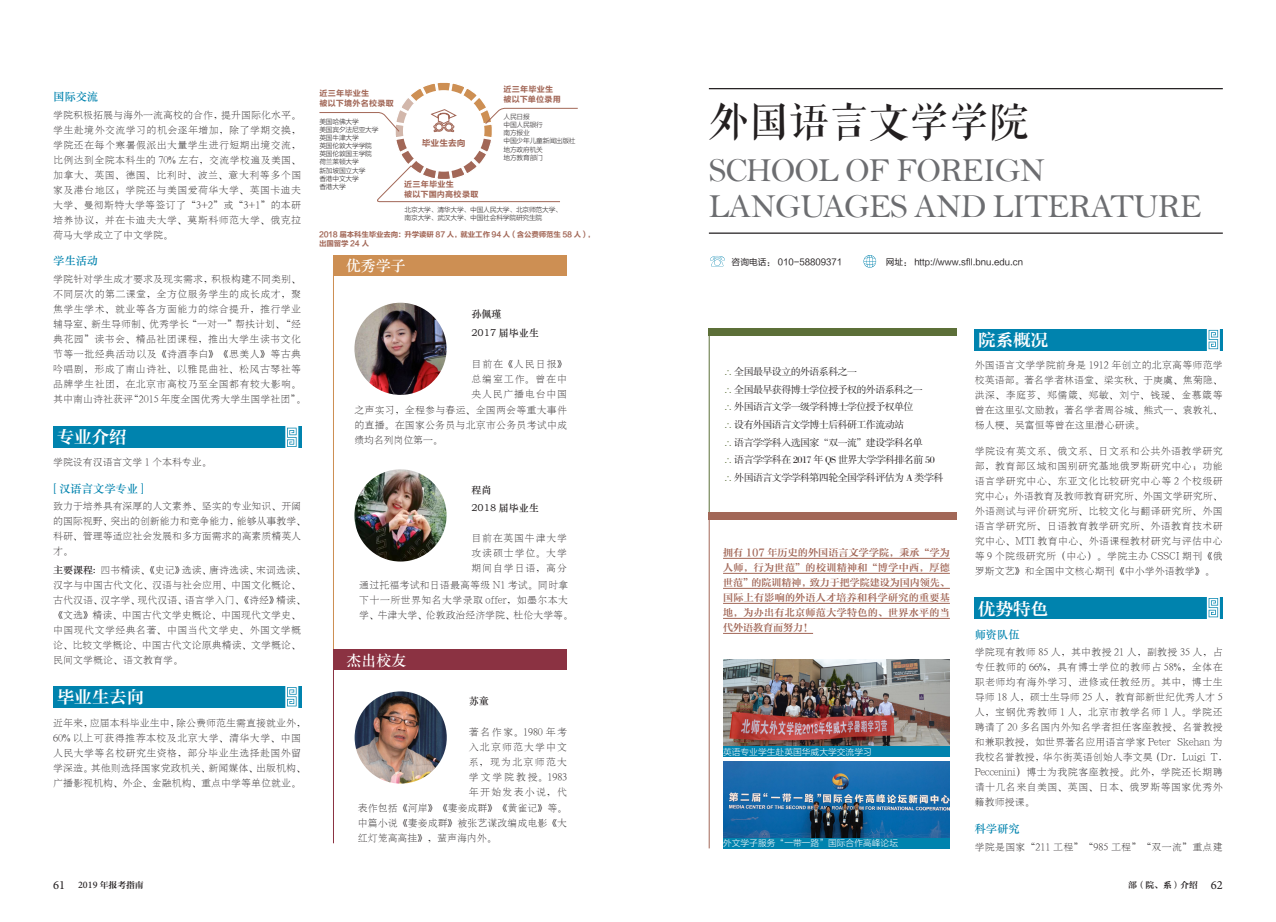
<style>
.page{position:relative;width:1276px;height:922px;background:#fff}
.page>*{position:absolute;margin:0;border:0;box-sizing:border-box;transform-origin:0 0}
.t1{font:40px "FZQKBYSJW GB1 0";color:#231f20}
.t2{font:33.75px/36.2px "Bell";letter-spacing:-.03em;color:#6c6d70}
._2019院系-一级{font:17.5px "FZZYSK1 GBK1 0";color:#fff}
._2019院系-_优秀学子{font:15px "ST Zhongsong";color:#fff}
._2019院系-二级{font:11.25px "ST Zhongsong";color:#0083ae}
._2019院系-正文{font:10px/15px "H Ya 7 gj";color:#231f20;text-align:justify}
._2019院系-正文-2{font:10px/15px "H Ya 7 gj";letter-spacing:.04em;color:#231f20}
.t3{font:10px "FZXSSJW GB1 0";letter-spacing:-.06em;color:#231f20}
.t4{font:10px/15px "FZZYSK1 GBK1 0";letter-spacing:.03em;color:#a26757;text-align:justify}
._2019院系-正文-3{font:10px "H Ya 7 gj";letter-spacing:.02em;color:#231f20}
._2019院系-正文-4{font:10px "ST Zhongsong";color:#231f20}
.t5{font:8.75px "FZLTHJW GB1 0";color:#231f20}
.t6{font:8.75px "FZLTKHK GBK1 0";color:#fff}
.t7{font:8.75px "FZZYSK1 GBK1 0";color:#231f20}
.t8{font:8.75px "FZLTCHJW GB1 0";color:#a26757}
.t9{font:8.12px "FZLTCHJW GB1 0";letter-spacing:.03em;color:#a26757}
.t10{font:8.12px "FZLTCHJW GB1 0";letter-spacing:.01em;color:#a26757}
.t11{font:7.5px/9px "FZLTCHJW GB1 0";letter-spacing:-.02em;color:#a26757}
.t12{font:6.75px "FZLTKHK GBK1 0";letter-spacing:-.03em;color:#231f20}
.s1{font-family:"ST Zhongsong"}
.s2{color:#5c6f38}
.s3{font-family:"Minion Pro";font-size:12.5px}
.s4{font-family:"Minion Pro";font-weight:500;font-size:10px}
</style>
<div class="page">
<div style="left:53px;top:426px;width:248px;height:22px;background:#0083ae"></div>
<svg style="left:285px;top:426px;width:13px;height:22px"></svg>
<div style="left:53px;top:686px;width:248px;height:21px;background:#0083ae"></div>
<svg style="left:285px;top:686px;width:13px;height:22px"></svg>
<hr style="left:333px;top:265px;width:1px;height:384px;background:#cd8f53">
<div style="left:333px;top:255px;width:234px;height:20px;background:#cd8f53"></div>
<img style="left:354px;top:469px;width:92px;height:92px;border-radius:46px">
<img style="left:354px;top:302px;width:92px;height:93px;border-radius:46px">
<svg style="left:319px;top:82px;width:259px;height:120px"></svg>
<div style="left:974px;top:329px;width:248px;height:21px;background:#0083ae"></div>
<svg style="left:1206px;top:329px;width:13px;height:22px"></svg>
<div style="left:974px;top:597px;width:248px;height:21px;background:#0083ae"></div>
<svg style="left:1206px;top:597px;width:13px;height:22px"></svg>
<svg style="left:863px;top:255px;width:13px;height:13px"></svg>
<svg style="left:710px;top:256px;width:15px;height:10px"></svg>
<div style="left:709px;top:329px;width:248px;height:7px;background:#5c6f38"></div>
<hr style="left:709px;top:331px;width:1px;height:181px;background:#5c6f38">
<hr style="left:709px;top:88px;width:513px;height:1px;background:#231f20">
<hr style="left:709px;top:232px;width:513px;height:2px;background:#231f20">
<div style="left:709px;top:512px;width:248px;height:7px;background:#a26757"></div>
<hr style="left:709px;top:512px;width:1px;height:336px;background:#a26757">
<img style="left:723px;top:761px;width:227px;height:76px">
<hr style="left:723px;top:558px;width:227px;height:1px;background:#a26757">
<hr style="left:723px;top:573px;width:227px;height:1px;background:#a26757">
<hr style="left:723px;top:588px;width:227px;height:1px;background:#a26757">
<hr style="left:723px;top:603px;width:227px;height:1px;background:#a26757">
<hr style="left:723px;top:618px;width:227px;height:1px;background:#a26757">
<hr style="left:723px;top:633px;width:90px;height:1px;background:#a26757">
<img style="left:723px;top:659px;width:227px;height:87px">
<div style="left:723px;top:746px;width:227px;height:10px;background:#0083ae"></div>
<div style="left:723px;top:837px;width:227px;height:11px;background:#0083ae"></div>
<div style="left:333px;top:649px;width:234px;height:21px;background:#8b3242"></div>
<hr style="left:333px;top:649px;width:1px;height:194px;background:#8b3242">
<img style="left:355px;top:691px;width:92px;height:92px;border-radius:46px">
<p class="_2019院系-二级" style="left:53px;top:89px;width:46px">国际交流</p>
<p class="_2019院系-正文" style="left:53px;top:107px;width:250px">学院积极拓展与海外一流高校的合作，提升国际化水平。学生赴境外交流学习的机会逐年增加，除了学期交换，学院还在每个寒暑假派出大量学生进行短期出境交流，比例达到全院本科生的 70% 左右，交流学校遍及美国、加拿大、英国、德国、比利时、波兰、意大利等多个国家及港台地区；学院还与美国爱荷华大学、英国卡迪夫大学、曼彻斯特大学等签订了“3+2”或“3+1”的本研培养协议，并在卡迪夫大学、莫斯科师范大学、俄克拉荷马大学成立了中文学院。</p>
<p class="_2019院系-二级" style="left:53px;top:253px;width:46px">学生活动</p>
<p class="_2019院系-正文-2" style="left:53px;top:271px;width:255px">学院针对学生成才要求及现实需求，积极构建不同类别、不同层次的第二课堂，全方位服务学生的成长成才，聚焦学生学术、就业等各方面能力的综合提升，推行学业辅导室、新生导师制、优秀学长“一对一”帮扶计划、“经典花园”读书会、精品社团课程，推出大学生读书文化节等一批经典活动以及《诗酒李白》《思美人》等古典吟唱剧，形成了南山诗社、以雅昆曲社、松风古琴社等品牌学生社团，在北京市高校乃至全国都有较大影响。其中南山诗社获评“2015年度全国优秀大学生国学社团”。</p>
<p class="_2019院系-一级" style="left:57px;top:427px;width:71px">专业介绍</p>
<p class="_2019院系-正文" style="left:53px;top:454px;width:160px">学院设有汉语言文学 1 个本科专业。</p>
<p class="_2019院系-二级" style="left:53px;top:480px;width:93px">[ 汉语言文学专业 ]</p>
<p class="_2019院系-正文" style="left:53px;top:498px;width:255px;text-align:left">致力于培养具有深厚的人文素养、坚实的专业知识、开阔的国际视野、突出的创新能力和竞争能力，能够从事教学、科研、管理等适应社会发展和多方面需求的高素质精英人才。</p>
<p class="_2019院系-正文" style="left:53px;top:562px;width:255px;text-align:left"><span class="s1">主要课程：</span>四书精读、《史记》选读、唐诗选读、宋词选读、汉字与中国古代文化、汉语与社会应用、中国文化概论、古代汉语、汉字学、现代汉语、语言学入门、《诗经》精读、《文选》精读、中国古代文学史概论、中国现代文学史、中国现代文学经典名著、中国当代文学史、外国文学概论、比较文学概论、中国古代文论原典精读、文学概论、民间文学概论、语文教育学。</p>
<p class="_2019院系-一级" style="left:57px;top:687px;width:89px">毕业生去向</p>
<p class="_2019院系-正文" style="left:53px;top:714px;width:255px;text-align:left">近年来，应届本科毕业生中，除公费师范生需直接就业外，<br>60% 以上可获得推荐本校及北京大学、清华大学、中国人民大学等名校研究生资格，部分毕业生选择赴国外留学深造。其他则选择国家党政机关、新闻媒体、出版机构、广播影视机构、外企、金融机构、重点中学等单位就业。</p>
<p class="t9" style="left:319px;top:88px;width:51px">近三年毕业生</p>
<p class="t9" style="left:319px;top:98px;width:76px">被以下境外名校录取</p>
<p class="t12" style="left:319px;top:118px;width:41px">美国哈佛大学</p>
<p class="t12" style="left:319px;top:126px;width:61px">美国宾夕法尼亚大学</p>
<p class="t12" style="left:319px;top:134px;width:41px">英国牛津大学</p>
<p class="t12" style="left:319px;top:142px;width:54px">英国伦敦大学学院</p>
<p class="t12" style="left:319px;top:150px;width:54px">英国伦敦国王学院</p>
<p class="t12" style="left:319px;top:158px;width:41px">荷兰莱顿大学</p>
<p class="t12" style="left:319px;top:166px;width:48px">新加坡国立大学</p>
<p class="t12" style="left:319px;top:174px;width:41px">香港中文大学</p>
<p class="t12" style="left:319px;top:183px;width:28px">香港大学</p>
<p class="t8" style="left:422px;top:138px;width:45px">毕业生去向</p>
<p class="t9" style="left:404px;top:180px;width:51px">近三年毕业生</p>
<p class="t9" style="left:404px;top:190px;width:76px">被以下国内高校录取</p>
<p class="t9" style="left:503px;top:85px;width:51px">近三年毕业生</p>
<p class="t10" style="left:503px;top:95px;width:59px">被以下单位录用</p>
<p class="t12" style="left:503px;top:113px;width:28px">人民日报</p>
<p class="t12" style="left:503px;top:121px;width:41px">中国人民银行</p>
<p class="t12" style="left:503px;top:129px;width:28px">南方报业</p>
<p class="t12" style="left:503px;top:137px;width:74px">中国少年儿童新闻出版社</p>
<p class="t12" style="left:503px;top:145px;width:41px">地方政府机关</p>
<p class="t12" style="left:503px;top:154px;width:41px">地方教育部门</p>
<p class="t12" style="left:405px;top:206px;width:159px">北京大学、清华大学、中国人民大学、北京师范大学、</p>
<p class="t12" style="left:405px;top:214px;width:139px">南京大学、武汉大学、中国社会科学院研究生院</p>
<p class="t11" style="left:319px;top:230px;width:277px">2018 届本科生毕业去向：升学读研 87 人，就业工作 94 人（含公费师范生 58 人），出国留学 24 人</p>
<p class="_2019院系-_优秀学子" style="left:346px;top:255px;width:61px">优秀学子</p>
<p class="_2019院系-正文-4" style="left:471px;top:307px;width:31px">孙佩瑾</p>
<p class="_2019院系-正文-4" style="left:471px;top:325px;width:69px">2017 届毕业生</p>
<p class="_2019院系-正文" style="left:471px;top:356px;width:97px">目前在《人民日报》总编室工作。曾在中央人民广播电台中国</p>
<p class="_2019院系-正文" style="left:354px;top:402px;width:214px">之声实习，全程参与春运、全国两会等重大事件的直播。在国家公务员与北京市公务员考试中成绩均名列岗位第一。</p>
<p class="_2019院系-正文-4" style="left:471px;top:482px;width:21px">程尚</p>
<p class="_2019院系-正文-4" style="left:471px;top:501px;width:69px">2018 届毕业生</p>
<p class="_2019院系-正文" style="left:471px;top:530px;width:97px">目前在英国牛津大学攻读硕士学位。大学期间自学日语，高分</p>
<p class="_2019院系-正文" style="left:359px;top:577px;width:215px;text-align:left">通过托福考试和日语最高等级 N1 考试。同时拿下十一所世界知名大学录取 offer，如墨尔本大学、牛津大学、伦敦政治经济学院、杜伦大学等。</p>
<p class="_2019院系-_优秀学子" style="left:346px;top:649px;width:61px">杰出校友</p>
<p class="_2019院系-正文-4" style="left:469px;top:693px;width:21px">苏童</p>
<p class="_2019院系-正文" style="left:469px;top:724px;width:100px">著名作家。1980 年考入北京师范大学中文系，现为北京师范大学文学院教授。1983年开始发表小说，代</p>
<p class="_2019院系-正文" style="left:358px;top:800px;width:211px">表作包括《河岸》《妻妾成群》《黄雀记》等。中篇小说《妻妾成群》被张艺谋改编成电影《大红灯笼高高挂》，蜚声海内外。</p>
<p class="t1" style="left:709px;top:101px;width:321px">外国语言文学学院</p>
<p class="t2" style="left:709px;top:152px;width:494px">SCHOOL OF FOREIGN<br>LANGUAGES AND LITERATURE</p>
<p class="t5" style="left:731px;top:257px;width:112px">咨询电话： 010-58809371</p>
<p class="t5" style="left:885px;top:257px;width:139px">网址： http://www.sfll.bnu.edu.cn</p>
<p class="t3" style="left:723px;top:367px;width:136px"><span class="s2">∴</span> 全国最早设立的外语系科之一</p>
<p class="t3" style="left:723px;top:384px;width:201px"><span class="s2">∴</span> 全国最早获得博士学位授予权的外语系科之一</p>
<p class="t3" style="left:723px;top:402px;width:192px"><span class="s2">∴</span> 外国语言文学一级学科博士学位授予权单位</p>
<p class="t3" style="left:723px;top:419px;width:183px"><span class="s2">∴</span> 设有外国语言文学博士后科研工作流动站</p>
<p class="t3" style="left:723px;top:437px;width:201px"><span class="s2">∴</span> 语言学学科入选国家“双一流”建设学科名单</p>
<p class="t3" style="left:723px;top:454px;width:213px"><span class="s2">∴</span> 语言学学科在 2017 年 QS 世界大学学科排名前 50</p>
<p class="t3" style="left:723px;top:472px;width:222px"><span class="s2">∴</span> 外国语言文学学科第四轮全国学科评估为 A 类学科</p>
<p class="t4" style="left:723px;top:545px;width:228px">拥有 107 年历史的外国语言文学学院，秉承“学为人师，行为世范”的校训精神和“博学中西，厚德世范”的院训精神，致力于把学院建设为国内领先、国际上有影响的外语人才培养和科学研究的重要基地，为办出有北京师范大学特色的、世界水平的当代外语教育而努力！</p>
<p class="t6" style="left:723px;top:746px;width:150px">英语专业学生赴英国华威大学交流学习</p>
<p class="t6" style="left:723px;top:838px;width:176px">外文学子服务“一带一路”国际合作高峰论坛</p>
<p class="_2019院系-一级" style="left:978px;top:330px;width:71px">院系概况</p>
<p class="_2019院系-正文" style="left:974px;top:357px;width:250px">外国语言文学学院前身是 1912 年创立的北京高等师范学校英语部。著名学者林语堂、梁实秋、于庚虞、焦菊隐、洪深、李庭芗、郑儒箴、郑敏、刘宁、钱瑗、金慕箴等曾在这里弘文励教；著名学者周谷城、熊式一、袁敦礼、杨人梗、吴富恒等曾在这里潜心研读。</p>
<p class="_2019院系-正文" style="left:974px;top:443px;width:250px">学院设有英文系、俄文系、日文系和公共外语教学研究部，教育部区域和国别研究基地俄罗斯研究中心；功能语言学研究中心、东亚文化比较研究中心等 2 个校级研究中心；外语教育及教师教育研究所、外国文学研究所、外语测试与评价研究所、比较文化与翻译研究所、外国语言学研究所、日语教育教学研究所、外语教育技术研究中心、MTI 教育中心、外语课程教材研究与评估中心等 9 个院级研究所（中心）。学院主办 CSSCI 期刊《俄罗斯文艺》和全国中文核心期刊《中小学外语教学》。</p>
<p class="_2019院系-一级" style="left:978px;top:599px;width:71px">优势特色</p>
<p class="_2019院系-二级" style="left:974px;top:626px;width:46px">师资队伍</p>
<p class="_2019院系-正文" style="left:974px;top:644px;width:250px">学院现有教师 85 人，其中教授 21 人，副教授 35 人，占专任教师的 66%，具有博士学位的教师占 58%，全体在职老师均有海外学习、进修或任教经历。其中，博士生导师 18 人，硕士生导师 25 人，教育部新世纪优秀人才 5人，宝钢优秀教师 1 人，北京市教学名师 1 人。学院还聘请了 20 多名国内外知名学者担任客座教授、名誉教授和兼职教授，如世界著名应用语言学家 Peter Skehan 为我校名誉教授，华尔街英语创始人李文昊（Dr. Luigi T.<br>Peccenini）博士为我院客座教授。此外，学院还长期聘请十几名来自美国、英国、日本、俄罗斯等国家优秀外籍教师授课。</p>
<p class="_2019院系-二级" style="left:974px;top:820px;width:46px">科学研究</p>
<p class="_2019院系-正文-3" style="left:974px;top:841px;width:250px">学院是国家“211 工程”“985 工程”“双一流”重点建</p>
<p class="t7" style="left:53px;top:880px;width:92px"><span class="s3">61</span> <span class="s4">2019</span> 年报考指南</p>
<p class="t7" style="left:1128px;top:879px;width:96px">部（院、系）介绍 <span class="s3">62</span></p>
</div>
